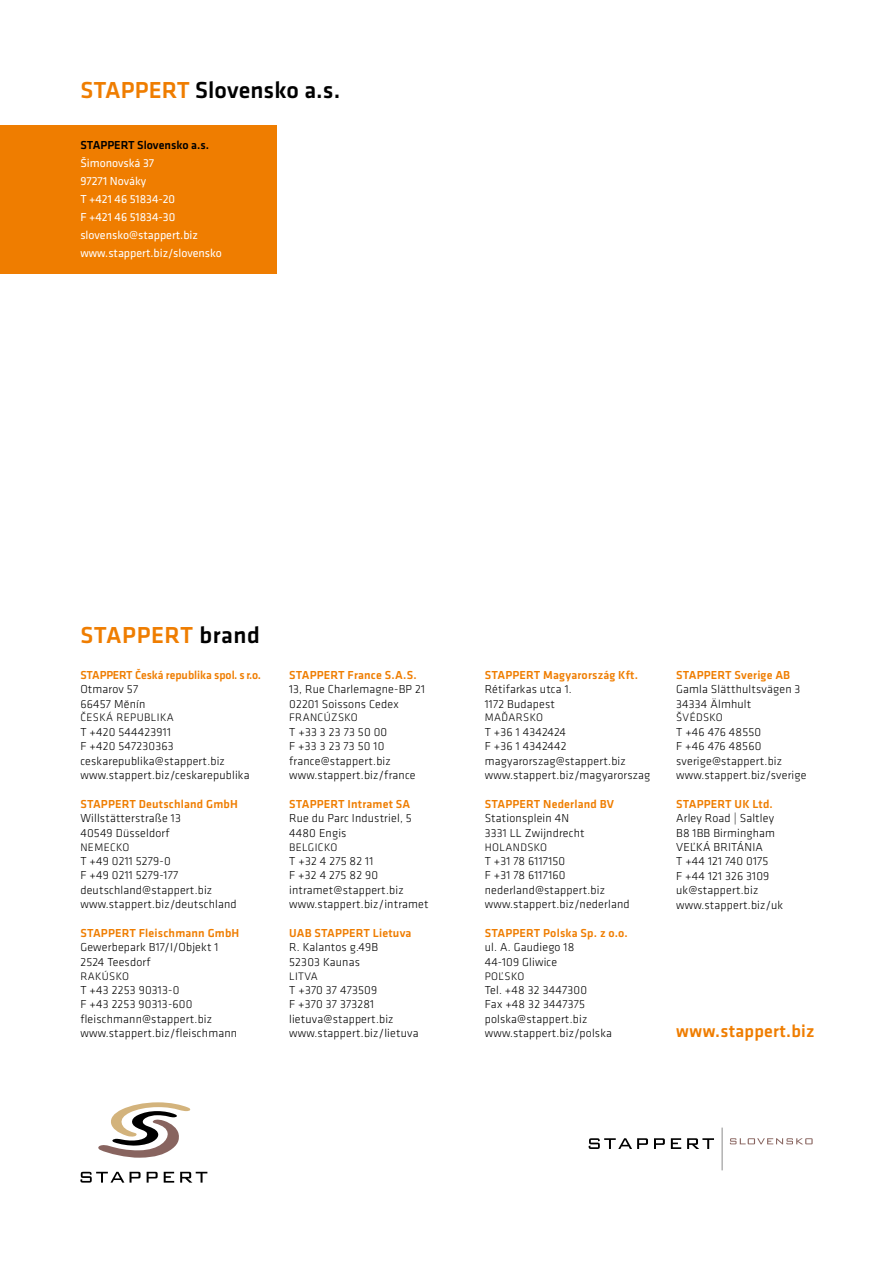
<style>
.page{position:relative;width:893px;height:1263px;background:#fff}
.page>*{position:absolute;margin:0;border:0;box-sizing:border-box;transform-origin:0 0}
.t1{font:500 24px "Klavika";letter-spacing:.005em;color:#000}
.t2{font:500 24px "Klavika";letter-spacing:.025em;color:#ef7d00}
.t3{font:500 18px "Klavika";letter-spacing:.015em;color:#ef7d00}
.t4{font:300 12px/14.4px "Klavika";letter-spacing:.015em;color:#000}
.t5{font:500 12px "Klavika";letter-spacing:.015em;color:#ef7d00}
.t6{font:12px/18px "Klavika";color:#fff}
.t7{font:500 12px "Klavika";letter-spacing:-.005em;color:#ef7d00}
.t8{font:500 12px "Klavika";color:#000}
.t9{font:300 11.25px "Klavika";letter-spacing:.035em;color:#000}
.s1{color:#ef7d00}
.s2{color:#000}
</style>
<div class="page">
<svg style="left:80px;top:1172px;width:44px;height:10px"></svg>
<svg style="left:130px;top:1172px;width:11px;height:10px"></svg>
<svg style="left:180px;top:1172px;width:27px;height:10px"></svg>
<svg style="left:164px;top:1172px;width:10px;height:10px"></svg>
<svg style="left:147px;top:1172px;width:11px;height:10px"></svg>
<svg style="left:98px;top:1102px;width:92px;height:56px"></svg>
<div style="left:0;top:125px;width:276px;height:149px;background:#ef7d00"></div>
<svg style="left:589px;top:1127px;width:133px;height:43px"></svg>
<svg style="left:730px;top:1138px;width:83px;height:6px"></svg>
<h1 class="t1" style="left:80px;top:74px;width:261px"><span class="s1">STAPPERT</span> Slovensko a.s.</h1>
<p class="t8" style="left:80px;top:137px;width:130px">STAPPERT Slovensko a.s.</p>
<p class="t6" style="left:80px;top:154px;width:143px">Šimonovská 37<br>97271 Nováky<br>T +421 46 51834-20<br>F +421 46 51834-30 slovensko@stappert.biz www.stappert.biz/slovensko</p>
<h1 class="t2" style="left:80px;top:619px;width:181px">STAPPERT <span class="s2">brand</span></h1>
<p class="t7" style="left:80px;top:667px;width:182px">STAPPERT Česká republika spol. s r.o.</p>
<p class="t4" style="left:80px;top:682px;width:66px">Otmarov 57<br>66457 Mĕnín</p>
<p class="t9" style="left:80px;top:711px;width:95px">ČESKÁ REPUBLIKA</p>
<p class="t4" style="left:80px;top:724px;width:171px">T +420 544423911<br>F +420 547230363 ceskarepublika@stappert.biz www.stappert.biz/ceskarepublika</p>
<p class="t5" style="left:80px;top:796px;width:159px">STAPPERT Deutschland GmbH</p>
<p class="t4" style="left:80px;top:811px;width:102px">Willstätterstraße 13<br>40549 Düsseldorf</p>
<p class="t9" style="left:80px;top:840px;width:51px">NEMECKO</p>
<p class="t4" style="left:80px;top:854px;width:158px">T +49 0211 5279-0<br>F +49 0211 5279-177 deutschland@stappert.biz www.stappert.biz/deutschland</p>
<p class="t5" style="left:80px;top:925px;width:161px">STAPPERT Fleischmann GmbH</p>
<p class="t4" style="left:80px;top:940px;width:140px">Gewerbepark B17/I/Objekt 1<br>2524 Teesdorf</p>
<p class="t9" style="left:80px;top:969px;width:50px">RAKÚSKO</p>
<p class="t4" style="left:80px;top:983px;width:158px">T +43 2253 90313-0<br>F +43 2253 90313-600 fleischmann@stappert.biz www.stappert.biz/fleischmann</p>
<p class="t5" style="left:289px;top:667px;width:129px">STAPPERT France S.A.S.</p>
<p class="t4" style="left:289px;top:682px;width:137px">13, Rue Charlemagne-BP 21<br>02201 Soissons Cedex</p>
<p class="t9" style="left:289px;top:711px;width:70px">FRANCÚZSKO</p>
<p class="t4" style="left:289px;top:724px;width:128px">T +33 3 23 73 50 00<br>F +33 3 23 73 50 10 france@stappert.biz www.stappert.biz/france</p>
<p class="t5" style="left:289px;top:796px;width:123px">STAPPERT Intramet SA</p>
<p class="t4" style="left:289px;top:811px;width:124px">Rue du Parc Industriel, 5<br>4480 Engis</p>
<p class="t9" style="left:289px;top:840px;width:50px">BELGICKO</p>
<p class="t4" style="left:289px;top:854px;width:141px">T +32 4 275 82 11<br>F +32 4 275 82 90 intramet@stappert.biz www.stappert.biz/intramet</p>
<p class="t5" style="left:289px;top:925px;width:124px">UAB STAPPERT Lietuva</p>
<p class="t4" style="left:289px;top:940px;width:90px">R. Kalantos g.49B<br>52303 Kaunas</p>
<p class="t9" style="left:289px;top:969px;width:30px">LITVA</p>
<p class="t4" style="left:289px;top:983px;width:131px">T +370 37 473509<br>F +370 37 373281 lietuva@stappert.biz www.stappert.biz/lietuva</p>
<p class="t5" style="left:485px;top:667px;width:155px">STAPPERT Magyarország Kft.</p>
<p class="t4" style="left:485px;top:682px;width:89px">Rétifarkas utca 1.<br>1172 Budapest</p>
<p class="t9" style="left:485px;top:711px;width:60px">MAĎARSKO</p>
<p class="t4" style="left:485px;top:724px;width:167px">T +36 1 4342424<br>F +36 1 4342442 magyarorszag@stappert.biz www.stappert.biz/magyarorszag</p>
<p class="t5" style="left:485px;top:796px;width:131px">STAPPERT Nederland BV</p>
<p class="t4" style="left:485px;top:811px;width:101px">Stationsplein 4N<br>3331 LL Zwijndrecht</p>
<p class="t9" style="left:485px;top:840px;width:64px">HOLANDSKO</p>
<p class="t4" style="left:485px;top:854px;width:146px">T +31 78 6117150<br>F +31 78 6117160 nederland@stappert.biz www.stappert.biz/nederland</p>
<p class="t5" style="left:485px;top:925px;width:145px">STAPPERT Polska Sp. z o.o.</p>
<p class="t4" style="left:485px;top:940px;width:91px">ul. A. Gaudiego 18<br>44-109 Gliwice</p>
<p class="t9" style="left:485px;top:969px;width:41px">POĽSKO</p>
<p class="t4" style="left:485px;top:983px;width:129px">Tel. +48 32 3447300<br>Fax +48 32 3447375 polska@stappert.biz www.stappert.biz/polska</p>
<p class="t5" style="left:676px;top:667px;width:116px">STAPPERT Sverige AB</p>
<p class="t4" style="left:676px;top:682px;width:126px">Gamla Slätthultsvägen 3<br>34334 Älmhult</p>
<p class="t9" style="left:676px;top:711px;width:48px">ŠVÉDSKO</p>
<p class="t4" style="left:676px;top:724px;width:132px">T +46 476 48550<br>F +46 476 48560 sverige@stappert.biz www.stappert.biz/sverige</p>
<p class="t5" style="left:676px;top:796px;width:98px">STAPPERT UK Ltd.</p>
<p class="t4" style="left:676px;top:811px;width:108px">Arley Road | Saltley<br>B8 1BB Birmingham<br>VEĽKÁ BRITÁNIA<br>T +44 121 740 0175<br>F +44 121 326 3109 uk@stappert.biz www.stappert.biz/uk</p>
<h2 class="t3" style="left:676px;top:1019px;width:140px">www.stappert.biz</h2>
</div>
